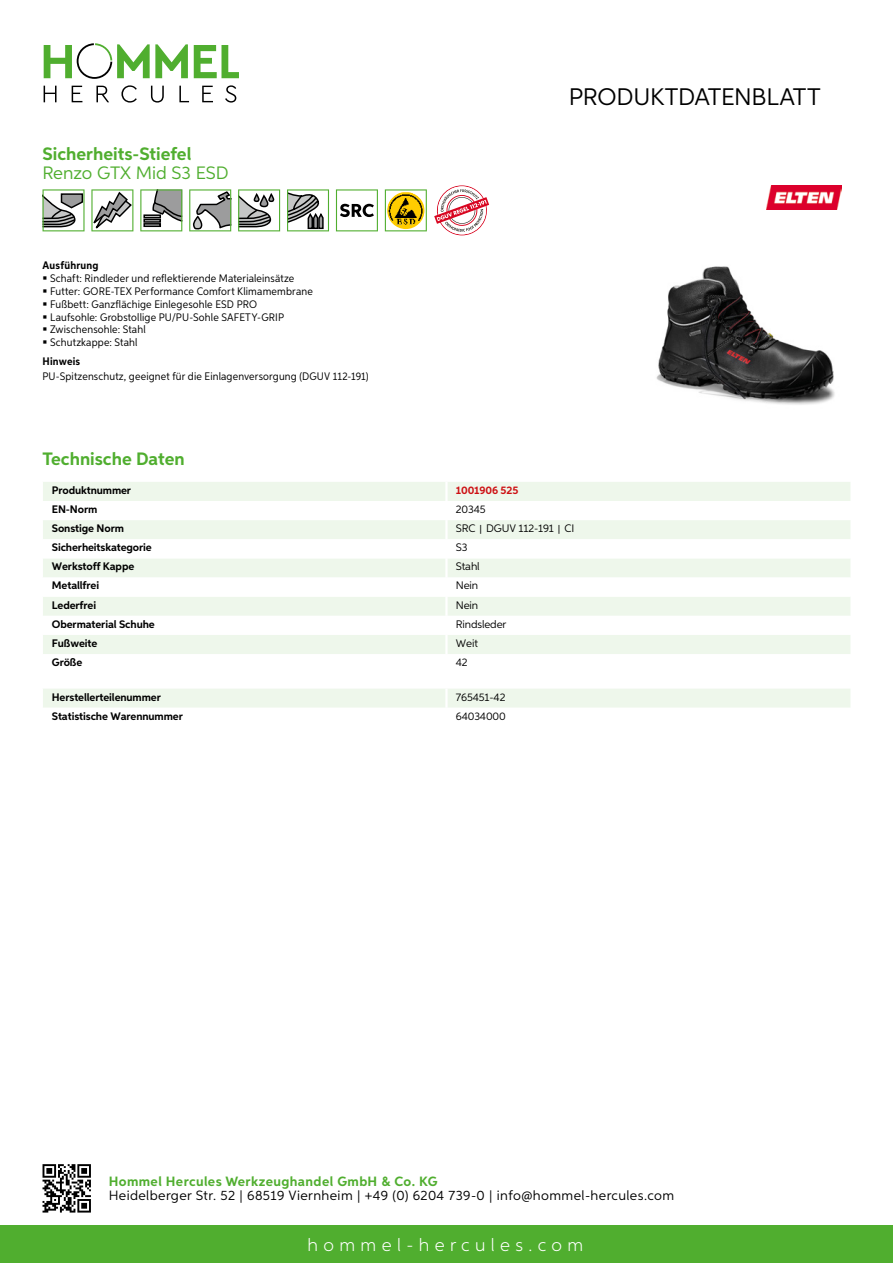
<style>
.page{position:relative;width:893px;height:1263px;background:#fff}
.page>*{position:absolute;margin:0;border:0;box-sizing:border-box;transform-origin:0 0}
.t1{font:24px "Aspira";letter-spacing:-.01em;color:#000}
.t2{font:700 18px "Aspira";color:#50ae2f}
.t3{font:300 18px "Aspira";letter-spacing:.3em;color:#fff}
.t4{font:18px "Aspira";color:#50ae2f}
.t5{font:13.5px "Aspira";letter-spacing:.03em;color:#000}
.t6{font:700 13.5px "Aspira";letter-spacing:.03em;color:#50ae2f}
.t7{font:10.95px/12.8px "Aspira Nar";letter-spacing:.015em;color:#000}
.t8{font:700 10.95px "Aspira";letter-spacing:-.01em;color:#000}
.t9{font:10.95px "Aspira";letter-spacing:-.01em;color:#000}
.t10{font:700 10.95px "Aspira Nar";letter-spacing:.02em;color:#000}
.t11{font:700 10.95px "Aspira";letter-spacing:-.01em;color:#cd1013}
.s1{font-family:"Wuerth Global";font-size:10.5px}
</style>
<div class="page">
<div style="left:0;top:1226px;width:893px;height:37px;background:#50ae2f"></div>
<svg style="left:43px;top:1164px;width:48px;height:48px"></svg>
<svg style="left:194px;top:45px;width:45px;height:33px"></svg>
<svg style="left:44px;top:43px;width:144px;height:36px"></svg>
<svg style="left:44px;top:86px;width:13px;height:16px"></svg>
<svg style="left:72px;top:86px;width:10px;height:16px"></svg>
<svg style="left:96px;top:86px;width:13px;height:16px"></svg>
<svg style="left:121px;top:85px;width:16px;height:18px"></svg>
<svg style="left:151px;top:86px;width:13px;height:17px"></svg>
<svg style="left:179px;top:86px;width:10px;height:16px"></svg>
<svg style="left:202px;top:86px;width:11px;height:16px"></svg>
<svg style="left:225px;top:85px;width:11px;height:18px"></svg>
<div style="left:43px;top:482px;width:807px;height:19px;background:#eef7eb"></div>
<svg style="left:43px;top:520px;width:807px;height:134px;fill:#eef7eb"></svg>
<hr style="left:445px;top:482px;width:3px;height:19px;background:#fff">
<hr style="left:445px;top:520px;width:3px;height:19px;background:#fff">
<hr style="left:445px;top:539px;width:3px;height:19px;background:#fff">
<hr style="left:445px;top:558px;width:3px;height:19px;background:#fff">
<hr style="left:445px;top:577px;width:3px;height:20px;background:#fff">
<hr style="left:445px;top:597px;width:3px;height:19px;background:#fff">
<hr style="left:445px;top:616px;width:3px;height:19px;background:#fff">
<hr style="left:445px;top:635px;width:3px;height:19px;background:#fff">
<div style="left:43px;top:689px;width:807px;height:19px;background:#eef7eb"></div>
<svg style="left:43px;top:189px;width:90px;height:42px"></svg>
<svg style="left:140px;top:189px;width:42px;height:42px"></svg>
<svg style="left:189px;top:189px;width:42px;height:42px"></svg>
<svg style="left:238px;top:189px;width:42px;height:42px"></svg>
<svg style="left:287px;top:189px;width:42px;height:42px"></svg>
<svg style="left:336px;top:189px;width:42px;height:42px"></svg>
<svg style="left:385px;top:189px;width:42px;height:42px"></svg>
<svg style="left:434px;top:185px;width:55px;height:50px"></svg>
<img style="left:656px;top:266px;width:179px;height:139px">
<img style="left:766px;top:185px;width:76px;height:24px">
<h2 class="t2" style="left:43px;top:142px;width:150px">Sicherheits-Stiefel</h2>
<h2 class="t4" style="left:43px;top:162px;width:185px">Renzo GTX Mid S3 ESD</h2>
<p class="t10" style="left:43px;top:259px;width:58px">Ausführung</p>
<p class="t7" style="left:50px;top:272px;width:264px">Schaft: Rindleder und reflektierende Materialeinsätze Futter: GORE-TEX Performance Comfort Klimamembrane Fußbett: Ganzflächige Einlegesohle ESD PRO<br>Laufsohle: Grobstollige PU/PU-Sohle SAFETY-GRIP Zwischensohle: Stahl<br>Schutzkappe: Stahl</p>
<p class="t10" style="left:43px;top:355px;width:39px">Hinweis</p>
<p class="t7" style="left:43px;top:370px;width:327px">PU-Spitzenschutz, geeignet für die Einlagenversorgung (DGUV 112-191)</p>
<h1 class="t1" style="left:569px;top:82px;width:253px">Produktdatenblatt</h1>
<h2 class="t2" style="left:43px;top:448px;width:144px">Technische Daten</h2>
<p class="t8" style="left:52px;top:483px;width:81px">Produktnummer</p>
<p class="t11" style="left:456px;top:483px;width:64px">1001906 525</p>
<p class="t8" style="left:52px;top:502px;width:47px">EN-Norm</p>
<p class="t9" style="left:456px;top:502px;width:31px">20345</p>
<p class="t8" style="left:52px;top:521px;width:74px">Sonstige Norm</p>
<p class="t9" style="left:456px;top:522px;width:120px">SRC <span class="s1">|</span> DGUV 112-191 <span class="s1">|</span> CI</p>
<p class="t8" style="left:52px;top:541px;width:101px">Sicherheitskategorie</p>
<p class="t9" style="left:456px;top:541px;width:13px">S3</p>
<p class="t8" style="left:52px;top:560px;width:84px">Werkstoff Kappe</p>
<p class="t9" style="left:456px;top:560px;width:25px">Stahl</p>
<p class="t8" style="left:52px;top:579px;width:49px">Metallfrei</p>
<p class="t9" style="left:456px;top:579px;width:24px">Nein</p>
<p class="t8" style="left:52px;top:598px;width:46px">Lederfrei</p>
<p class="t9" style="left:456px;top:598px;width:24px">Nein</p>
<p class="t8" style="left:52px;top:617px;width:104px">Obermaterial Schuhe</p>
<p class="t9" style="left:456px;top:617px;width:52px">Rindsleder</p>
<p class="t8" style="left:52px;top:636px;width:47px">Fußweite</p>
<p class="t9" style="left:456px;top:636px;width:24px">Weit</p>
<p class="t8" style="left:52px;top:655px;width:32px">Größe</p>
<p class="t9" style="left:456px;top:655px;width:13px">42</p>
<p class="t8" style="left:52px;top:690px;width:111px">Herstellerteilenummer</p>
<p class="t9" style="left:456px;top:690px;width:51px">765451-42</p>
<p class="t8" style="left:52px;top:709px;width:132px">Statistische Warennummer</p>
<p class="t9" style="left:456px;top:709px;width:52px">64034000</p>
<p class="t6" style="left:109px;top:1172px;width:330px">Hommel Hercules Werkzeughandel GmbH &amp; Co. KG</p>
<p class="t5" style="left:109px;top:1187px;width:567px">Heidelberger Str. 52 | 68519 Viernheim | +49 (0) 6204 739-0 | info@hommel-hercules.com</p>
<h2 class="t3" style="left:307px;top:1234px;width:277px">hommel-hercules.com</h2>
</div>
